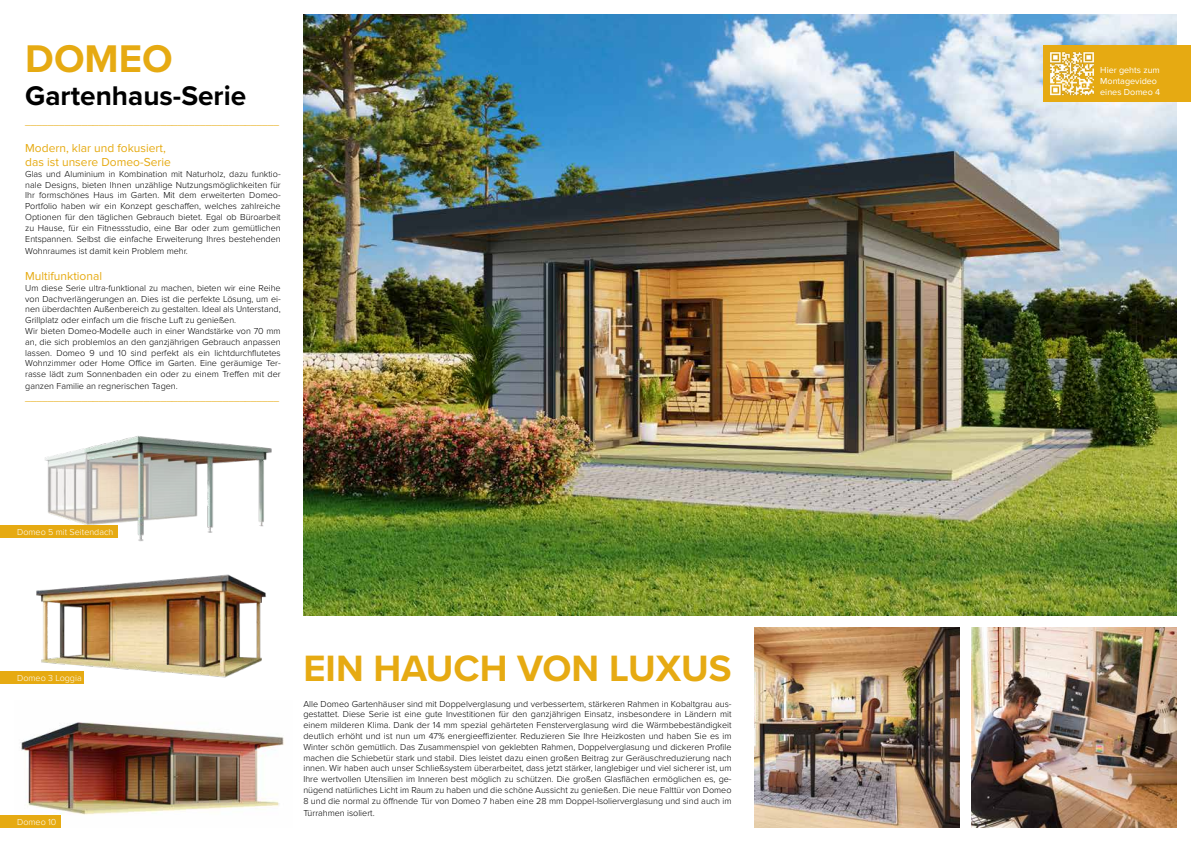
<style>
.page{position:relative;width:1191px;height:842px;background:#fff}
.page>*{position:absolute;margin:0;border:0;box-sizing:border-box;transform-origin:0 0}
.t1{font:700 40px "Proxima Nova";color:#e6aa12}
.t2{font:700 38px "Proxima Nova";color:#e6aa12}
.t3{font:700 28px "Proxima Nova";color:#000}
.t4{font:12px/14.4px "Proxima Nova";color:#e6aa12}
.t5{font:10px "Proxima Nova";color:#e6aa12}
.t6{font:300 9px/10.8px "Proxima Nova";color:#000;text-align:justify}
.t7{font:300 9px "Proxima Nova";color:#fff}
.t8{font:9px/10.8px "Proxima Nova";color:#fff}
</style>
<div class="page">
<img style="left:303px;top:14px;width:873px;height:602px">
<div style="left:1043px;top:45px;width:148px;height:57px;background:#e6aa12"></div>
<img style="left:754px;top:627px;width:206px;height:201px">
<img style="left:971px;top:627px;width:205px;height:201px">
<img style="left:20px;top:722px;width:264px;height:93px">
<img style="left:45px;top:436px;width:227px;height:106px">
<img style="left:14px;top:574px;width:252px;height:110px">
<img style="left:1050px;top:52px;width:44px;height:44px">
<div style="left:0;top:525px;width:118px;height:13px;background:#e6aa12"></div>
<div style="left:0;top:671px;width:84px;height:12px;background:#e6aa12"></div>
<div style="left:0;top:815px;width:61px;height:13px;background:#e6aa12"></div>
<h1 class="t1" style="left:25px;top:28px;width:149px">DOMEO</h1>
<h3 class="t3" style="left:25px;top:75px;width:222px">Gartenhaus-Serie</h3>
<p class="t5" style="left:25px;top:116px;width:255px">_____________________________________________</p>
<h3 class="t4" style="left:25px;top:141px;width:147px">Modern, klar und fokusiert, das ist unsere Domeo-Serie</h3>
<p class="t6" style="left:25px;top:168px;width:257px">Glas und Aluminium in Kombination mit Naturholz, dazu funktio&shy;nale Designs, bieten Ihnen unzählige Nutzungsmöglichkeiten für Ihr formschönes Haus im Garten. Mit dem erweiterten Domeo-Portfolio haben wir ein Konzept geschaffen, welches zahlreiche Optionen für den täglichen Gebrauch bietet. Egal ob Büroarbeit zu Hause, für ein Fitnessstudio, eine Bar oder zum gemütlichen Entspannen. Selbst die einfache Erweiterung Ihres bestehenden</p>
<p class="t6" style="left:25px;top:245px;width:164px">Wohnraumes ist damit kein Problem mehr.</p>
<h3 class="t4" style="left:25px;top:269px;width:78px">Multifunktional</h3>
<p class="t6" style="left:25px;top:282px;width:257px;text-align:left">Um diese Serie ultra-funktional zu machen, bieten wir eine Reihe von Dachverlängerungen an. Dies ist die perfekte Lösung, um ei&shy;nen überdachten Außenbereich zu gestalten. Ideal als Unterstand, Grillplatz oder einfach um die frische Luft zu genießen.<br>Wir bieten Domeo-Modelle auch in einer Wandstärke von 70 mm an, die sich problemlos an den ganzjährigen Gebrauch anpassen lassen. Domeo 9 und 10 sind perfekt als ein lichtdurchflutetes Wohnzimmer oder Home Office im Garten. Eine geräumige Ter&shy;rasse lädt zum Sonnenbaden ein oder zu einem Treffen mit der</p>
<p class="t6" style="left:25px;top:381px;width:154px">ganzen Familie an regnerischen Tagen.</p>
<p class="t5" style="left:25px;top:392px;width:255px">_____________________________________________</p>
<p class="t7" style="left:17px;top:527px;width:98px">Domeo 5 mit Seitendach</p>
<p class="t7" style="left:17px;top:672px;width:66px">Domeo 3 Loggia</p>
<p class="t7" style="left:17px;top:817px;width:41px">Domeo 10</p>
<h2 class="t2" style="left:303px;top:640px;width:429px">EIN HAUCH VON LUXUS</h2>
<p class="t6" style="left:303px;top:698px;width:430px">Alle Domeo Gartenhäuser sind mit Doppelverglasung und verbessertem, stärkeren Rahmen in Kobaltgrau aus&shy;gestattet. Diese Serie ist eine gute Investitionen für den ganzjährigen Einsatz, insbesondere in Ländern mit einem milderen Klima. Dank der 14 mm spezial gehärteten Fensterverglasung wird die Wärmbebeständigkeit deutlich erhöht und ist nun um 47% energieeffizienter. Reduzieren Sie Ihre Heizkosten und haben Sie es im Winter schön gemütlich. Das Zusammenspiel von geklebten Rahmen, Doppelverglasung und dickeren Profile machen die Schiebetür stark und stabil. Dies leistet dazu einen großen Beitrag zur Geräuschreduzierung nach innen. Wir haben auch unser Schließsystem überarbeitet, dass jetzt stärker, langlebiger und viel sicherer ist, um Ihre wertvollen Utensilien im Inneren best möglich zu schützen. Die großen Glasflächen ermöglichen es, ge&shy;nügend natürliches Licht im Raum zu haben und die schöne Aussicht zu genießen. Die neue Falttür von Domeo 8 und die normal zu öffnende Tür von Domeo 7 haben eine 28 mm Doppel-Isolierverglasung und sind auch im</p>
<p class="t6" style="left:303px;top:807px;width:73px">Türrahmen isoliert.</p>
<p class="t8" style="left:1100px;top:65px;width:61px">Hier gehts zum<br>Montagevideo eines Domeo 4</p>
</div>
